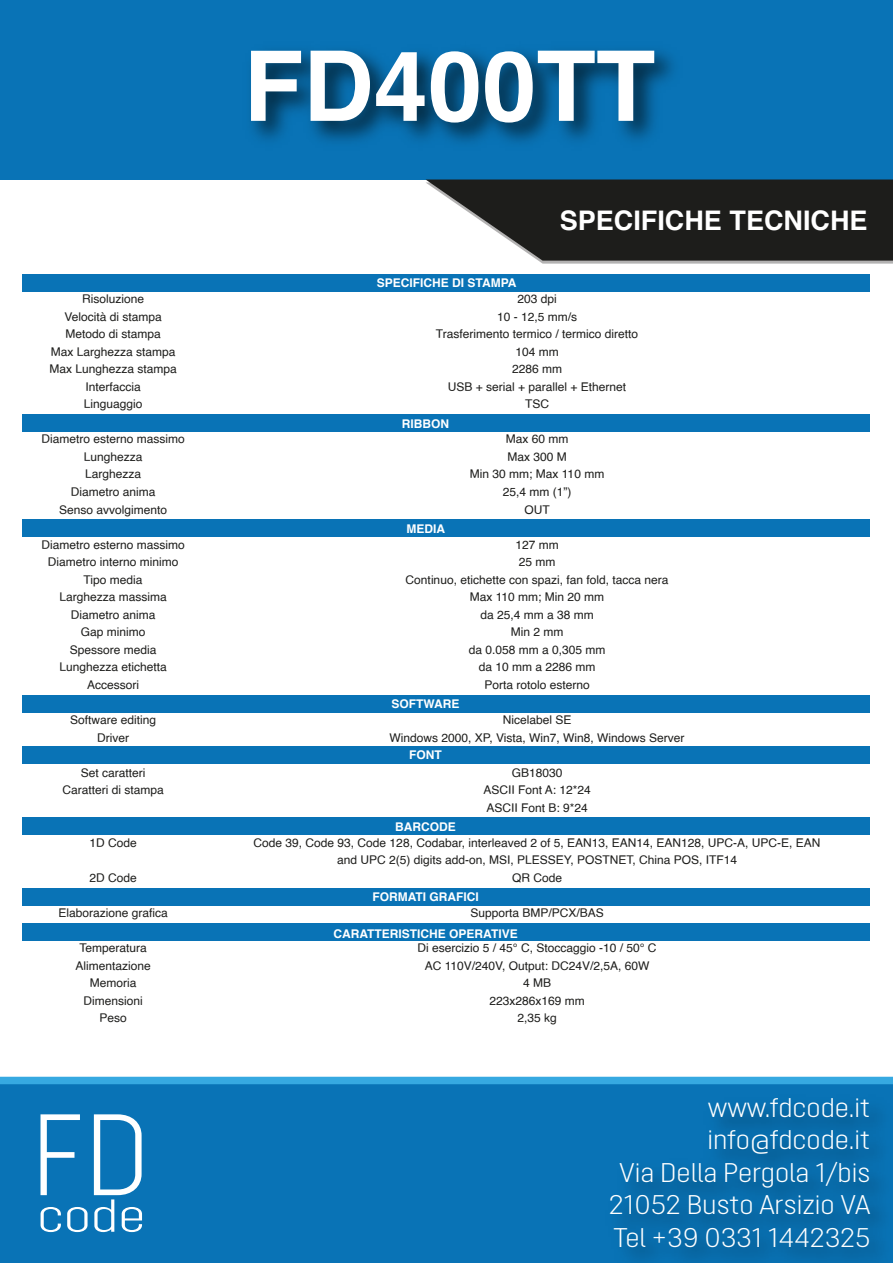
<style>
.page{position:relative;width:893px;height:1263px;background:#fff}
.page>*{position:absolute;margin:0;border:0;box-sizing:border-box;transform-origin:0 0}
.t1{font:300 115.35px "Opinion Pro";color:#fff;scale:.93 1}
.t2{font:300 46.2px "Opinion Pro Condensed";color:#fff;scale:1.3 1}
.t3{font:300 27px/32.4px "Opinion Pro";color:#fff;text-align:right}
.t4{font:700 27px "Helvetica";color:#fff}
.t5{font:12px/17.5px "Helvetica";color:#1d1d1b}
.t6{font:700 12px "Helvetica";color:#fff}
</style>
<div class="page">
<div style="left:0;top:0;width:893px;height:179px;background:#0973b6"></div>
<img style="left:251px;top:50px;width:423px;height:93px">
<svg style="left:251px;top:51px;width:50px;height:70px;background:#87a9bf"></svg>
<svg style="left:311px;top:51px;width:59px;height:70px;background:#9cb9cc"></svg>
<svg style="left:376px;top:52px;width:49px;height:69px;background:#81a9c2"></svg>
<svg style="left:431px;top:51px;width:47px;height:72px;background:#9ab8cb"></svg>
<svg style="left:485px;top:51px;width:169px;height:72px;background:#6e9cb8"></svg>
<svg style="left:426px;top:179px;width:467px;height:85px;background:#3e3e3d"></svg>
<div style="left:23px;top:274px;width:847px;height:17px;background:#0973b6"></div>
<div style="left:23px;top:414px;width:847px;height:18px;background:#0973b6"></div>
<div style="left:23px;top:519px;width:847px;height:18px;background:#0973b6"></div>
<div style="left:23px;top:695px;width:847px;height:17px;background:#0973b6"></div>
<div style="left:23px;top:746px;width:847px;height:17px;background:#0973b6"></div>
<div style="left:23px;top:818px;width:847px;height:17px;background:#0973b6"></div>
<div style="left:23px;top:888px;width:847px;height:17px;background:#0973b6"></div>
<div style="left:23px;top:923px;width:847px;height:17px;background:#0973b6"></div>
<div style="left:0;top:1083px;width:893px;height:180px;background:#0973b6"></div>
<div style="left:0;top:1077px;width:893px;height:7px;background:#36a9e1"></div>
<img style="left:467px;top:1084px;width:426px;height:177px">
<p class="t6" style="left:377px;top:273px;width:141px">SPECIFICHE DI STAMPA</p>
<h3 class="t4" style="left:560px;top:199px;width:309px">SPECIFICHE TECNICHE</h3>
<p class="t5" style="left:82px;top:290px;width:64px">Risoluzione</p>
<p class="t5" style="left:517px;top:290px;width:41px">203 dpi</p>
<p class="t5" style="left:64px;top:308px;width:99px">Velocità di stampa</p>
<p class="t5" style="left:497px;top:308px;width:82px">10 - 12,5 mm/s</p>
<p class="t5" style="left:65px;top:325px;width:97px">Metodo di stampa</p>
<p class="t5" style="left:436px;top:325px;width:204px">Trasferimento termico / termico diretto</p>
<p class="t5" style="left:51px;top:343px;width:126px">Max Larghezza stampa</p>
<p class="t5" style="left:515px;top:343px;width:45px">104 mm</p>
<p class="t5" style="left:49px;top:361px;width:129px">Max Lunghezza stampa</p>
<p class="t5" style="left:512px;top:361px;width:52px">2286 mm</p>
<p class="t5" style="left:85px;top:378px;width:57px">Interfaccia</p>
<p class="t5" style="left:448px;top:378px;width:180px">USB + serial + parallel + Ethernet</p>
<p class="t5" style="left:84px;top:396px;width:60px">Linguaggio</p>
<p class="t5" style="left:525px;top:396px;width:25px">TSC</p>
<p class="t5" style="left:41px;top:431px;width:145px">Diametro esterno massimo</p>
<p class="t5" style="left:506px;top:431px;width:64px">Max 60 mm</p>
<p class="t5" style="left:84px;top:448px;width:60px">Lunghezza</p>
<p class="t5" style="left:507px;top:448px;width:61px">Max 300 M</p>
<p class="t5" style="left:85px;top:466px;width:58px">Larghezza</p>
<p class="t5" style="left:470px;top:466px;width:136px">Min 30 mm; Max 110 mm</p>
<p class="t5" style="left:71px;top:483px;width:86px">Diametro anima</p>
<p class="t5" style="left:503px;top:483px;width:70px">25,4 mm (1”)</p>
<p class="t5" style="left:59px;top:501px;width:110px">Senso avvolgimento</p>
<p class="t5" style="left:524px;top:501px;width:27px">OUT</p>
<p class="t5" style="left:41px;top:536px;width:145px">Diametro esterno massimo</p>
<p class="t5" style="left:515px;top:536px;width:45px">127 mm</p>
<p class="t5" style="left:48px;top:553px;width:132px">Diametro interno minimo</p>
<p class="t5" style="left:519px;top:553px;width:38px">25 mm</p>
<p class="t5" style="left:84px;top:571px;width:60px">Tipo media</p>
<p class="t5" style="left:406px;top:571px;width:264px">Continuo, etichette con spazi, fan fold, tacca nera</p>
<p class="t5" style="left:59px;top:589px;width:109px">Larghezza massima</p>
<p class="t5" style="left:470px;top:589px;width:136px">Max 110 mm; Min 20 mm</p>
<p class="t5" style="left:71px;top:606px;width:86px">Diametro anima</p>
<p class="t5" style="left:480px;top:606px;width:115px">da 25,4 mm a 38 mm</p>
<p class="t5" style="left:81px;top:624px;width:66px">Gap minimo</p>
<p class="t5" style="left:511px;top:624px;width:54px">Min 2 mm</p>
<p class="t5" style="left:70px;top:641px;width:88px">Spessore media</p>
<p class="t5" style="left:469px;top:641px;width:138px">da 0.058 mm a 0,305 mm</p>
<p class="t5" style="left:59px;top:659px;width:109px">Lunghezza etichetta</p>
<p class="t5" style="left:479px;top:659px;width:118px">da 10 mm a 2286 mm</p>
<p class="t5" style="left:87px;top:676px;width:54px">Accessori</p>
<p class="t5" style="left:484px;top:676px;width:107px">Porta rotolo esterno</p>
<p class="t5" style="left:70px;top:711px;width:88px">Software editing</p>
<p class="t5" style="left:503px;top:711px;width:70px">Nicelabel SE</p>
<p class="t5" style="left:97px;top:729px;width:33px">Driver</p>
<p class="t5" style="left:390px;top:729px;width:297px">Windows 2000, XP, Vista, Win7, Win8, Windows Server</p>
<p class="t5" style="left:81px;top:764px;width:66px">Set caratteri</p>
<p class="t5" style="left:512px;top:764px;width:52px">GB18030</p>
<p class="t5" style="left:62px;top:781px;width:103px">Caratteri di stampa</p>
<p class="t5" style="left:483px;top:781px;width:109px">ASCII Font A: 12*24<br>ASCII Font B: 9*24</p>
<p class="t5" style="left:89px;top:834px;width:49px">1D Code</p>
<p class="t5" style="left:254px;top:834px;width:568px;text-align:center">Code 39, Code 93, Code 128, Codabar, interleaved 2 of 5, EAN13, EAN14, EAN128, UPC-A, UPC-E, EAN and UPC 2(5) digits add-on, MSI, PLESSEY, POSTNET, China POS, ITF14</p>
<p class="t5" style="left:89px;top:869px;width:49px">2D Code</p>
<p class="t5" style="left:512px;top:869px;width:52px">QR Code</p>
<p class="t5" style="left:58px;top:904px;width:111px">Elaborazione grafica</p>
<p class="t5" style="left:470px;top:904px;width:135px">Supporta BMP/PCX/BAS</p>
<p class="t5" style="left:79px;top:939px;width:69px">Temperatura</p>
<p class="t5" style="left:418px;top:939px;width:241px">Di esercizio 5 / 45° C, Stoccaggio -10 / 50° C</p>
<p class="t5" style="left:75px;top:957px;width:77px">Alimentazione</p>
<p class="t5" style="left:425px;top:957px;width:226px">AC 110V/240V, Output: DC24V/2,5A, 60W</p>
<p class="t5" style="left:90px;top:974px;width:48px">Memoria</p>
<p class="t5" style="left:523px;top:974px;width:30px">4 MB</p>
<p class="t5" style="left:83px;top:992px;width:61px">Dimensioni</p>
<p class="t5" style="left:489px;top:992px;width:97px">223x286x169 mm</p>
<p class="t5" style="left:99px;top:1009px;width:29px">Peso</p>
<p class="t5" style="left:517px;top:1009px;width:41px">2,35 kg</p>
<p class="t6" style="left:402px;top:414px;width:49px">RIBBON</p>
<p class="t6" style="left:406px;top:519px;width:40px">MEDIA</p>
<p class="t6" style="left:392px;top:694px;width:70px">SOFTWARE</p>
<p class="t6" style="left:409px;top:745px;width:34px">FONT</p>
<p class="t6" style="left:395px;top:817px;width:62px">BARCODE</p>
<p class="t6" style="left:372px;top:887px;width:108px">FORMATI GRAFICI</p>
<p class="t6" style="left:333px;top:923px;width:186px">CARATTERISTICHE OPERATIVE</p>
<h1 class="t1" style="left:31px;top:1089px;width:129px">FD</h1>
<h2 class="t2" style="left:37px;top:1189px;width:85px">code</h2>
<h3 class="t3" style="left:609px;top:1091px;width:263px">www.fdcode.it info@fdcode.it<br>Via Della Pergola 1/bis<br>21052 Busto Arsizio VA<br>Tel +39 0331 1442325</h3>
</div>
